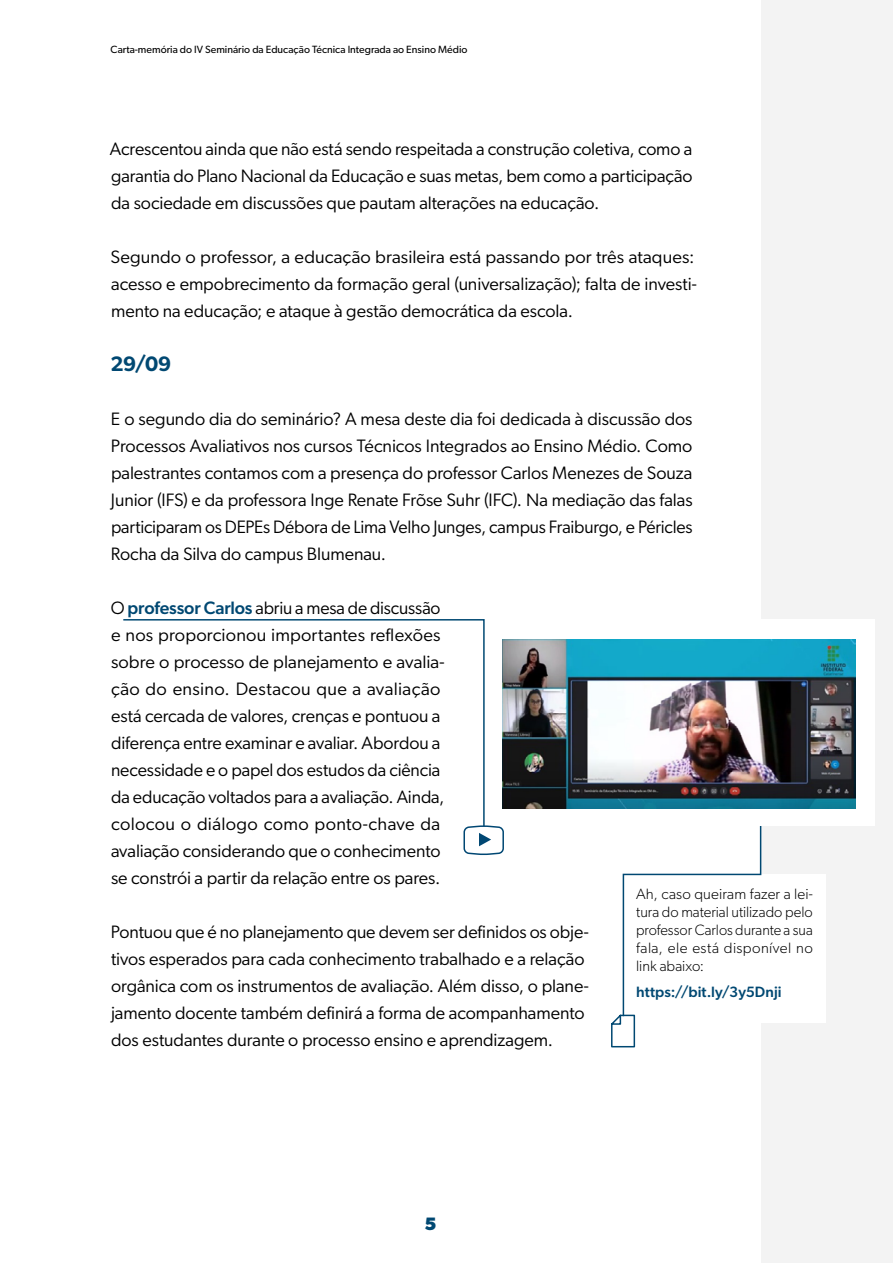
<style>
.page{position:relative;width:893px;height:1263px;background:#fff}
.page>*{position:absolute;margin:0;border:0;box-sizing:border-box;transform-origin:0 0}
.Subsubtitulo{font:600 21px "Gibson";color:#004872}
.Texto_-_corpo{font:18px/27px "Gibson";letter-spacing:-.005em;color:#000}
.t1{font:700 18px "Gibson";color:#004872}
.texto_-_quadro{font:300 15px/18px "Gibson";letter-spacing:.01em;color:#000;text-align:justify}
.texto_-_quadro-2{font:500 15px "Gibson";color:#004872}
.t2{font:10.5px "Gibson";color:#000}
.s1{font-weight:500;color:#004872}
</style>
<div class="page">
<div style="left:761px;top:0;width:132px;height:1263px;background:#f3f3f3"></div>
<div style="left:623px;top:874px;width:203px;height:148px;background:#fff"></div>
<svg style="left:611px;top:826px;width:151px;height:222px"></svg>
<div style="left:484px;top:619px;width:391px;height:207px;background:#fff"></div>
<img style="left:503px;top:640px;width:353px;height:168px">
<svg style="left:123px;top:619px;width:362px;height:205px"></svg>
<svg style="left:463px;top:824px;width:41px;height:31px"></svg>
<p class="t2" style="left:111px;top:43px;width:358px">Carta-memória do IV Seminário da Educação Técnica Integrada ao Ensino Médio</p>
<p class="Texto_-_corpo" style="left:110px;top:135px;width:584px;text-align:justify">Acrescentou ainda que não está sendo respeitada a construção coletiva, como a garantia do Plano Nacional da Educação e suas metas, bem como a participação da sociedade em discussões que pautam alterações na educação.</p>
<p class="Texto_-_corpo" style="left:111px;top:243px;width:588px">Segundo o professor, a educação brasileira está passando por três ataques: acesso e empobrecimento da formação geral (universalização); falta de investi&shy;mento na educação; e ataque à gestão democrática da escola.</p>
<p class="Subsubtitulo" style="left:111px;top:351px;width:62px">29/09</p>
<p class="Texto_-_corpo" style="left:111px;top:405px;width:583px;text-align:justify">E o segundo dia do seminário? A mesa deste dia foi dedicada à discussão dos Processos Avaliativos nos cursos Técnicos Integrados ao Ensino Médio. Como palestrantes contamos com a presença do professor Carlos Menezes de Souza Junior (IFS) e da professora Inge Renate Frõse Suhr (IFC). Na mediação das falas participaram os DEPEs Débora de Lima Velho Junges, campus Fraiburgo, e Péricles Rocha da Silva do campus Blumenau.</p>
<p class="Texto_-_corpo" style="left:111px;top:594px;width:335px">O <span class="s1">professor Carlos</span> abriu a mesa de discussão e nos proporcionou importantes reflexões sobre o processo de planejamento e avalia&shy;ção do ensino. Destacou que a avaliação está cercada de valores, crenças e pontuou a diferença entre examinar e avaliar. Abordou a necessidade e o papel dos estudos da ciência da educação voltados para a avaliação. Ainda, colocou o diálogo como ponto-chave da avaliação considerando que o conhecimento se constrói a partir da relação entre os pares.</p>
<p class="texto_-_quadro" style="left:636px;top:884px;width:178px">Ah, caso queiram fazer a lei&shy;tura do material utilizado pelo professor Carlos durante a sua fala, ele está disponível no link abaixo:</p>
<p class="texto_-_quadro-2" style="left:636px;top:983px;width:147px">https://bit.ly/3y5Dnji</p>
<p class="Texto_-_corpo" style="left:111px;top:918px;width:479px">Pontuou que é no planejamento que devem ser definidos os obje&shy;tivos esperados para cada conhecimento trabalhado e a relação orgânica com os instrumentos de avaliação. Além disso, o plane&shy;jamento docente também definirá a forma de acompanhamento dos estudantes durante o processo ensino e aprendizagem.</p>
<p class="t1" style="left:424px;top:1213px;width:13px">5</p>
</div>
